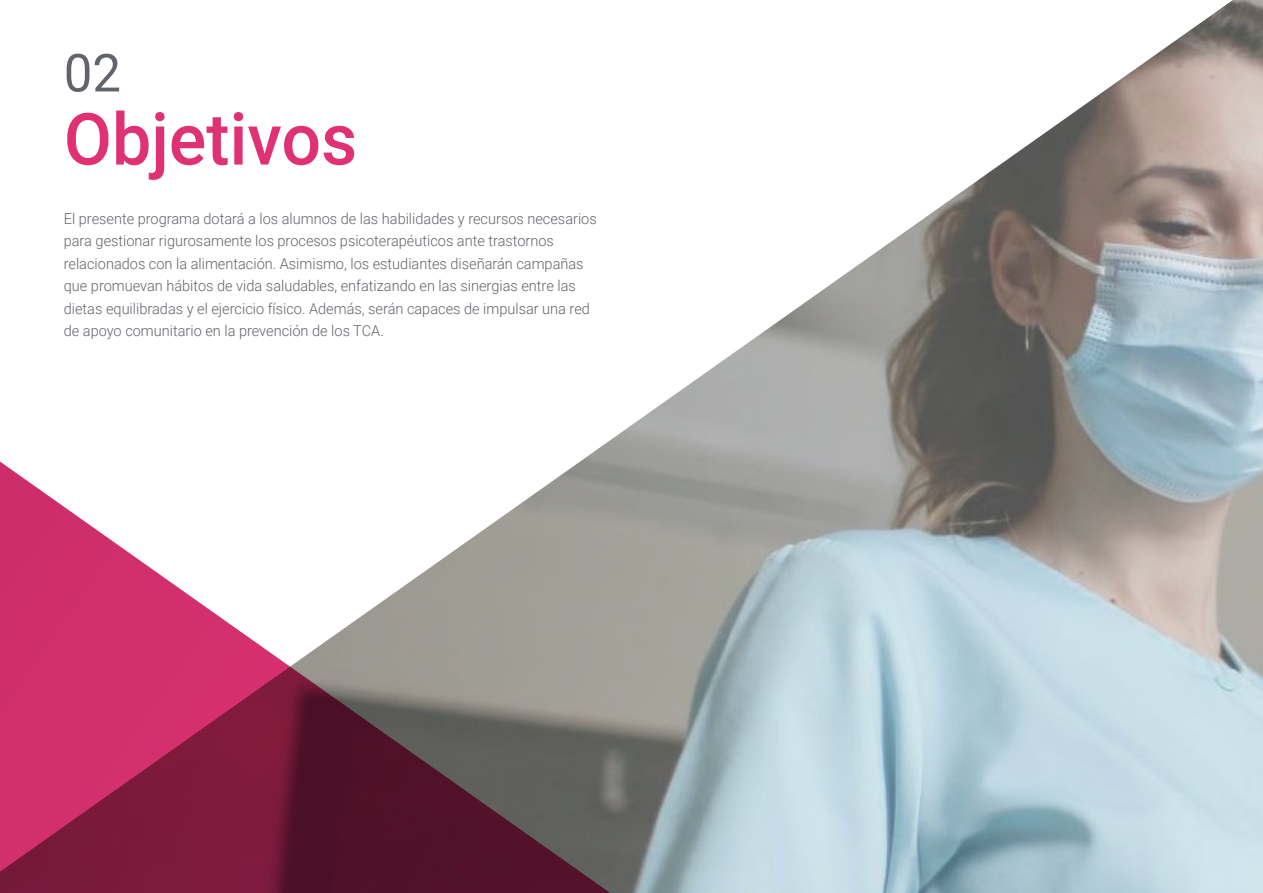
<style>
.page{position:relative;width:1263px;height:893px;background:#fff}
.page>*{position:absolute;margin:0;border:0;box-sizing:border-box;transform-origin:0 0}
.t1{font:500 72px "Roboto";color:#df3174}
.t2{font:52.5px "Roboto";color:#61646a}
.t3{font:300 15px/22.5px "Roboto";color:#61646a}
</style>
<div class="page">
<img style="left:602px;top:0;width:661px;height:893px">
<svg style="left:0;top:446px;width:640px;height:447px"></svg>
<h2 class="t2" style="left:64px;top:36px;width:59px">02</h2>
<h1 class="t1" style="left:64px;top:89px;width:295px">Objetivos</h1>
<p class="t3" style="left:64px;top:207px;width:534px">El presente programa dotará a los alumnos de las habilidades y recursos necesarios para gestionar rigurosamente los procesos psicoterapéuticos ante trastornos relacionados con la alimentación. Asimismo, los estudiantes diseñarán campañas que promuevan hábitos de vida saludables, enfatizando en las sinergias entre las dietas equilibradas y el ejercicio físico. Además, serán capaces de impulsar una red de apoyo comunitario en la prevención de los TCA.</p>
</div>
